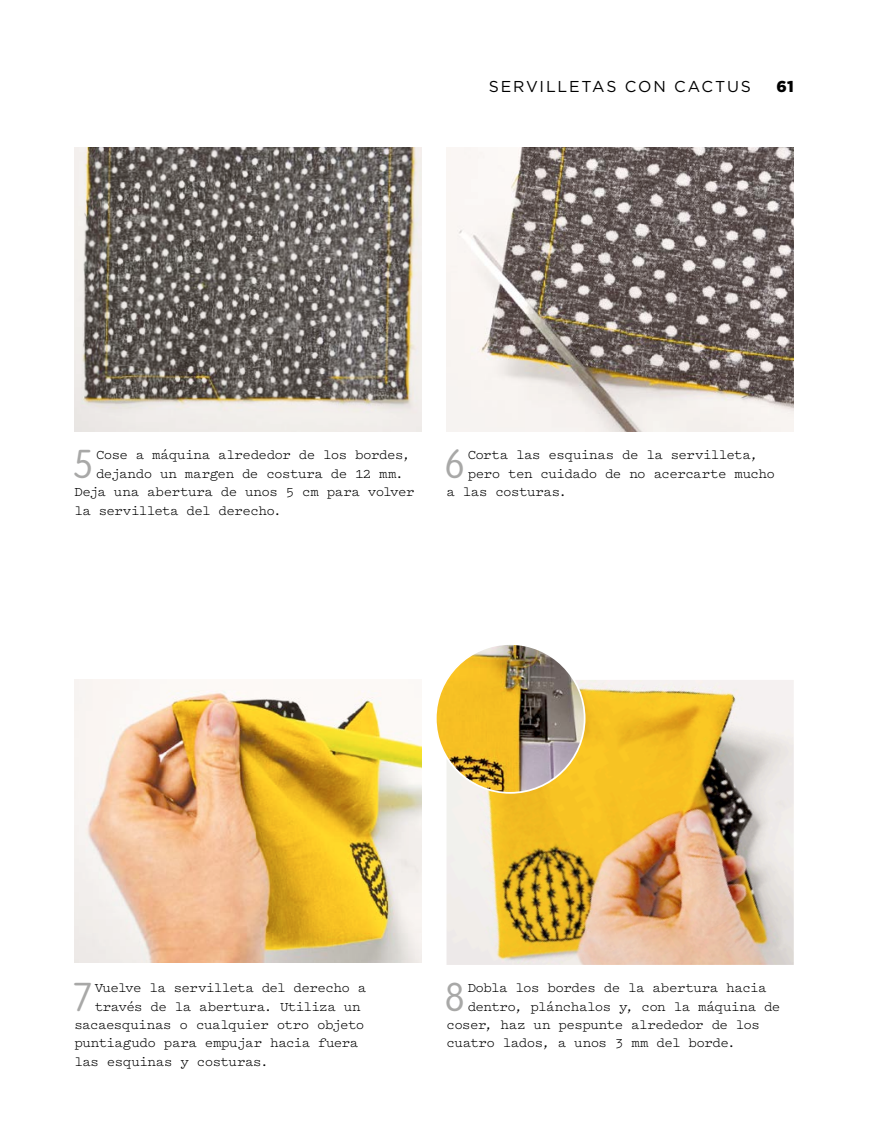
<style>
.page{position:relative;width:893px;height:1141px;background:#fff}
.page>*{position:absolute;margin:0;border:0;box-sizing:border-box;transform-origin:0 0}
.Step_Text{font:100 39.55px "VAG Rounded";color:#a8a8a7}
.r_head_right{font:15.75px "Gotham";letter-spacing:.115em;color:#000}
.folio_right{font:900 15.75px "Gotham";color:#000}
.Step_Text-2{font:14px "Pitch";letter-spacing:-.045em;color:#000}
</style>
<div class="page">
<img style="left:74px;top:680px;width:348px;height:283px">
<img style="left:446px;top:680px;width:348px;height:285px">
<img style="left:74px;top:147px;width:348px;height:285px">
<img style="left:446px;top:147px;width:348px;height:285px">
<img style="left:436px;top:644px;width:149px;height:149px;border-radius:74px">
<p class="r_head_right" style="left:489px;top:78px;width:264px">SERVILLETAS CON CACTUS</p>
<p class="folio_right" style="left:776px;top:75px;width:19px">61</p>
<p class="Step_Text" style="left:72px;top:441px;width:23px">5</p>
<p class="Step_Text-2" style="left:96px;top:445px;width:316px">Cose a máquina alrededor de los bordes,</p>
<p class="Step_Text-2" style="left:96px;top:464px;width:309px">dejando un margen de costura de 12 mm.</p>
<p class="Step_Text-2" style="left:74px;top:482px;width:342px">Deja una abertura de unos 5 cm para volver</p>
<p class="Step_Text-2" style="left:74px;top:501px;width:209px">la servilleta del derecho.</p>
<p class="Step_Text" style="left:444px;top:441px;width:23px">6</p>
<p class="Step_Text-2" style="left:468px;top:445px;width:292px">Corta las esquinas de la servilleta,</p>
<p class="Step_Text-2" style="left:468px;top:464px;width:309px">pero ten cuidado de no acercarte mucho</p>
<p class="Step_Text-2" style="left:446px;top:482px;width:122px">a las costuras.</p>
<p class="Step_Text" style="left:73px;top:974px;width:21px">7</p>
<p class="Step_Text-2" style="left:95px;top:978px;width:273px">Vuelve la servilleta del derecho a</p>
<p class="Step_Text-2" style="left:95px;top:997px;width:268px">través de la abertura. Utiliza un</p>
<p class="Step_Text-2" style="left:74px;top:1015px;width:292px">sacaesquinas o cualquier otro objeto</p>
<p class="Step_Text-2" style="left:74px;top:1033px;width:286px">puntiagudo para empujar hacia fuera</p>
<p class="Step_Text-2" style="left:74px;top:1052px;width:196px">las esquinas y costuras.</p>
<p class="Step_Text" style="left:444px;top:974px;width:23px">8</p>
<p class="Step_Text-2" style="left:468px;top:978px;width:301px">Dobla los bordes de la abertura hacia</p>
<p class="Step_Text-2" style="left:468px;top:997px;width:314px">dentro, plánchalos y, con la máquina de</p>
<p class="Step_Text-2" style="left:446px;top:1015px;width:315px">coser, haz un pespunte alrededor de los</p>
<p class="Step_Text-2" style="left:446px;top:1033px;width:291px">cuatro lados, a unos 3 mm del borde.</p>
</div>
